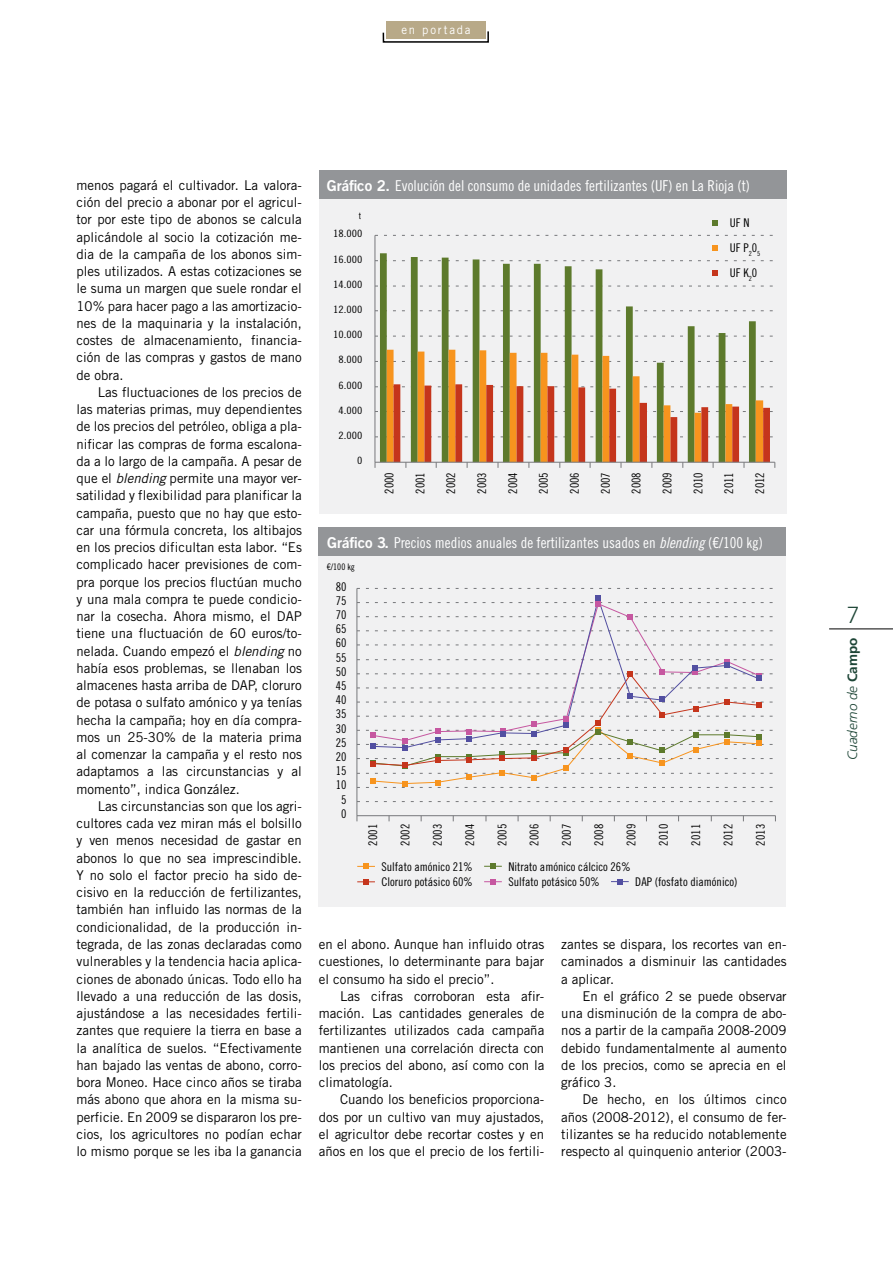
<style>
.page{position:relative;width:893px;height:1263px;background:#fff}
.page>*{position:absolute;margin:0;border:0;box-sizing:border-box;transform-origin:0 0}
.t1{font:300 22.5px "Trade Gothic";color:#1d4536}
.t2{font:15px "Trade Gothic LT Std Cn 18";color:#fff}
.t3{font:13.5px/17.2px "Trade Gothic LT Std";color:#000;text-align:justify}
.t4{font:italic 300 13.5px "Frutiger";color:#1d4536}
.t5{font:12px "Trade Gothic LT Std Cn 18";color:#000}
.t6{font:12px "Trade Gothic";letter-spacing:.16em;color:#fff;scale:.95 1}
.t7{font:10.05px "Trade Gothic LT Std Cn 18";color:#000;scale:1.18 1}
.t8{font:9px "Trade Gothic LT Std Cn 18";color:#000}
.s1{font-style:italic}
.s2{font-family:"Trade Gothic LT Std Bd 2"}
.s3{font-family:"Trade Gothic LT Std Cn 18 Obl"}
.s4{font-weight:700;font-style:normal}
</style>
<div class="page">
<hr style="left:829px;top:628px;width:64px;height:1px;background:#000">
<svg style="left:382px;top:30px;width:107px;height:13px"></svg>
<div style="left:386px;top:21px;width:99px;height:18px;background:#b8a988"></div>
<div style="left:319px;top:199px;width:468px;height:314px;background:#f1f1f2"></div>
<div style="left:319px;top:170px;width:468px;height:29px;background:#939598"></div>
<svg style="left:376px;top:235px;width:397px;height:1px"></svg>
<svg style="left:380px;top:253px;width:376px;height:97px"></svg>
<hr style="left:375px;top:235px;width:1px;height:227px;background:#77787b">
<svg style="left:375px;top:350px;width:401px;height:118px"></svg>
<svg style="left:712px;top:246px;width:5px;height:5px"></svg>
<svg style="left:712px;top:220px;width:5px;height:5px"></svg>
<svg style="left:712px;top:271px;width:5px;height:5px"></svg>
<div style="left:319px;top:556px;width:467px;height:350px;background:#f1f1f2"></div>
<div style="left:319px;top:527px;width:467px;height:29px;background:#939598"></div>
<svg style="left:358px;top:801px;width:415px;height:1px"></svg>
<svg style="left:358px;top:645px;width:415px;height:1px"></svg>
<svg style="left:358px;top:630px;width:415px;height:1px"></svg>
<svg style="left:358px;top:588px;width:415px;height:1px"></svg>
<hr style="left:357px;top:588px;width:1px;height:228px;background:#77787b">
<hr style="left:357px;top:815px;width:418px;height:1px;background:#77787b">
<svg style="left:372px;top:606px;width:388px;height:53px"></svg>
<svg style="left:357px;top:615px;width:416px;height:5px"></svg>
<svg style="left:357px;top:596px;width:416px;height:10px"></svg>
<svg style="left:357px;top:659px;width:416px;height:129px"></svg>
<svg style="left:357px;top:864px;width:18px;height:5px"></svg>
<svg style="left:484px;top:864px;width:18px;height:5px"></svg>
<svg style="left:357px;top:879px;width:18px;height:5px"></svg>
<svg style="left:484px;top:879px;width:18px;height:5px"></svg>
<svg style="left:611px;top:879px;width:18px;height:5px"></svg>
<p class="t6" style="left:401px;top:23px;width:74px">en portada</p>
<p class="t3" style="left:77px;top:176px;width:227px">menos pagará el cultivador. La valora&shy;ción del precio a abonar por el agricul&shy;tor por este tipo de abonos se calcula aplicándole al socio la cotización me&shy;dia de la campaña de los abonos sim&shy;ples utilizados. A estas cotizaciones se le suma un margen que suele rondar el 10% para hacer pago a las amortizacio&shy;nes de la maquinaria y la instalación, costes de almacenamiento, financia&shy;ción de las compras y gastos de mano de obra.</p>
<p class="t3" style="left:77px;top:383px;width:227px;text-indent:21px">Las fluctuaciones de los precios de las materias primas, muy dependientes de los precios del petróleo, obliga a pla&shy;nificar las compras de forma escalona&shy;da a lo largo de la campaña. A pesar de que el <span class="s1">blending</span> permite una mayor ver&shy;satilidad y flexibilidad para planificar la campaña, puesto que no hay que esto&shy;car una fórmula concreta, los altibajos en los precios dificultan esta labor. “Es complicado hacer previsiones de com&shy;pra porque los precios fluctúan mucho y una mala compra te puede condicio&shy;nar la cosecha. Ahora mismo, el DAP tiene una fluctuación de 60 euros/to&shy;nelada. Cuando empezó el <span class="s1">blending</span> no había esos problemas, se llenaban los almacenes hasta arriba de DAP, cloruro de potasa o sulfato amónico y ya tenías hecha la campaña; hoy en día compra&shy;mos un 25-30% de la materia prima al comenzar la campaña y el resto nos adaptamos a las circunstancias y al momento”, indica González.</p>
<p class="t3" style="left:77px;top:797px;width:227px;text-indent:21px">Las circunstancias son que los agri&shy;cultores cada vez miran más el bolsillo y ven menos necesidad de gastar en abonos lo que no sea imprescindible.<br>Y no solo el factor precio ha sido de&shy;cisivo en la reducción de fertilizantes, también han influido las normas de la condicionalidad, de la producción in&shy;tegrada, de las zonas declaradas como vulnerables y la tendencia hacia aplica&shy;ciones de abonado únicas. Todo ello ha llevado a una reducción de las dosis, ajustándose a las necesidades fertili&shy;zantes que requiere la tierra en base a la analítica de suelos. “Efectivamente han bajado las ventas de abono, corro&shy;bora Moneo. Hace cinco años se tiraba más abono que ahora en la misma su&shy;perficie. En 2009 se dispararon los pre&shy;cios, los agricultores no podían echar lo mismo porque se les iba la ganancia</p>
<p class="t2" style="left:327px;top:177px;width:425px"><span class="s2">Gráfico 2.</span> Evolución del consumo de unidades fertilizantes (UF) en La Rioja (t)</p>
<p class="t8" style="left:359px;top:210px;width:4px">t</p>
<p class="t7" style="left:333px;top:228px;width:26px">18.000</p>
<p class="t7" style="left:333px;top:253px;width:26px">16.000</p>
<p class="t7" style="left:333px;top:278px;width:26px">14.000</p>
<p class="t7" style="left:333px;top:303px;width:26px">12.000</p>
<p class="t7" style="left:333px;top:329px;width:26px">10.000</p>
<p class="t7" style="left:338px;top:354px;width:22px">8.000</p>
<p class="t7" style="left:338px;top:379px;width:22px">6.000</p>
<p class="t7" style="left:338px;top:404px;width:22px">4.000</p>
<p class="t7" style="left:338px;top:429px;width:22px">2.000</p>
<p class="t7" style="left:357px;top:455px;width:6px">0</p>
<p class="t5" style="left:730px;top:215px;width:21px">UF N</p>
<p class="t5" style="left:730px;top:240px;width:32px">UF P<sub>2</sub>0<sub>5</sub></p>
<p class="t5" style="left:730px;top:265px;width:29px">UF K<sub>2</sub>0</p>
<p class="t5" style="left:382px;top:494px;width:23px;rotate:-90deg">2000</p>
<p class="t5" style="left:413px;top:494px;width:23px;rotate:-90deg">2001</p>
<p class="t5" style="left:444px;top:494px;width:23px;rotate:-90deg">2002</p>
<p class="t5" style="left:475px;top:494px;width:23px;rotate:-90deg">2003</p>
<p class="t5" style="left:506px;top:494px;width:23px;rotate:-90deg">2004</p>
<p class="t5" style="left:537px;top:494px;width:23px;rotate:-90deg">2005</p>
<p class="t5" style="left:567px;top:494px;width:23px;rotate:-90deg">2006</p>
<p class="t5" style="left:598px;top:494px;width:23px;rotate:-90deg">2007</p>
<p class="t5" style="left:629px;top:494px;width:23px;rotate:-90deg">2008</p>
<p class="t5" style="left:660px;top:494px;width:23px;rotate:-90deg">2009</p>
<p class="t5" style="left:691px;top:494px;width:23px;rotate:-90deg">2010</p>
<p class="t5" style="left:722px;top:494px;width:23px;rotate:-90deg">2011</p>
<p class="t5" style="left:753px;top:494px;width:23px;rotate:-90deg">2012</p>
<p class="t2" style="left:327px;top:534px;width:437px"><span class="s2">Gráfico 3.</span> Precios medios anuales de fertilizantes usados en <span class="s3">blending</span> (€/100 kg)</p>
<p class="t8" style="left:327px;top:562px;width:30px">€/100 kg</p>
<p class="t5" style="left:336px;top:579px;width:12px">80</p>
<p class="t5" style="left:336px;top:593px;width:12px">75</p>
<p class="t5" style="left:336px;top:607px;width:12px">70</p>
<p class="t5" style="left:336px;top:622px;width:12px">65</p>
<p class="t5" style="left:336px;top:636px;width:12px">60</p>
<p class="t5" style="left:336px;top:650px;width:12px">55</p>
<p class="t5" style="left:336px;top:664px;width:12px">50</p>
<p class="t5" style="left:336px;top:679px;width:12px">45</p>
<p class="t5" style="left:336px;top:693px;width:12px">40</p>
<p class="t5" style="left:336px;top:707px;width:12px">35</p>
<p class="t5" style="left:336px;top:721px;width:12px">30</p>
<p class="t5" style="left:336px;top:735px;width:12px">25</p>
<p class="t5" style="left:336px;top:750px;width:12px">20</p>
<p class="t5" style="left:336px;top:764px;width:12px">15</p>
<p class="t5" style="left:336px;top:778px;width:12px">10</p>
<p class="t5" style="left:341px;top:792px;width:7px">5</p>
<p class="t5" style="left:341px;top:806px;width:7px">0</p>
<p class="t5" style="left:366px;top:845px;width:23px;rotate:-90deg">2001</p>
<p class="t5" style="left:398px;top:845px;width:23px;rotate:-90deg">2002</p>
<p class="t5" style="left:430px;top:845px;width:23px;rotate:-90deg">2003</p>
<p class="t5" style="left:463px;top:845px;width:23px;rotate:-90deg">2004</p>
<p class="t5" style="left:495px;top:845px;width:23px;rotate:-90deg">2005</p>
<p class="t5" style="left:527px;top:845px;width:23px;rotate:-90deg">2006</p>
<p class="t5" style="left:559px;top:845px;width:23px;rotate:-90deg">2007</p>
<p class="t5" style="left:592px;top:845px;width:23px;rotate:-90deg">2008</p>
<p class="t5" style="left:624px;top:845px;width:23px;rotate:-90deg">2009</p>
<p class="t5" style="left:656px;top:845px;width:23px;rotate:-90deg">2010</p>
<p class="t5" style="left:689px;top:845px;width:23px;rotate:-90deg">2011</p>
<p class="t5" style="left:721px;top:845px;width:23px;rotate:-90deg">2012</p>
<p class="t5" style="left:753px;top:845px;width:23px;rotate:-90deg">2013</p>
<p class="t5" style="left:381px;top:859px;width:93px">Sulfato amónico 21%</p>
<p class="t5" style="left:508px;top:859px;width:124px">Nitrato amónico cálcico 26%</p>
<p class="t5" style="left:381px;top:875px;width:93px">Cloruro potásico 60%</p>
<p class="t5" style="left:508px;top:875px;width:93px">Sulfato potásico 50%</p>
<p class="t5" style="left:635px;top:875px;width:104px">DAP (fosfato diamónico)</p>
<p class="t3" style="left:319px;top:935px;width:227px">en el abono. Aunque han influido otras cuestiones, lo determinante para bajar el consumo ha sido el precio”.</p>
<p class="t3" style="left:319px;top:987px;width:227px;text-indent:21px">Las cifras corroboran esta afir&shy;mación. Las cantidades generales de fertilizantes utilizados cada campaña mantienen una correlación directa con los precios del abono, así como con la climatología.</p>
<p class="t3" style="left:319px;top:1091px;width:227px;text-indent:21px">Cuando los beneficios proporciona&shy;dos por un cultivo van muy ajustados, el agricultor debe recortar costes y en años en los que el precio de los fertili-</p>
<p class="t3" style="left:561px;top:935px;width:227px">zantes se dispara, los recortes van en&shy;caminados a disminuir las cantidades a aplicar.</p>
<p class="t3" style="left:561px;top:987px;width:227px;text-indent:21px">En el gráfico 2 se puede observar una disminución de la compra de abo&shy;nos a partir de la campaña 2008-2009 debido fundamentalmente al aumento de los precios, como se aprecia en el gráfico 3.</p>
<p class="t3" style="left:561px;top:1091px;width:227px;text-indent:21px">De hecho, en los últimos cinco años (2008-2012), el consumo de fer&shy;tilizantes se ha reducido notablemente respecto al quinquenio anterior (2003-</p>
<h1 class="t1" style="left:847px;top:601px;width:14px">7</h1>
<p class="t4" style="left:845px;top:760px;width:124px;rotate:-90deg">Cuaderno de <span class="s4">Campo</span></p>
</div>
